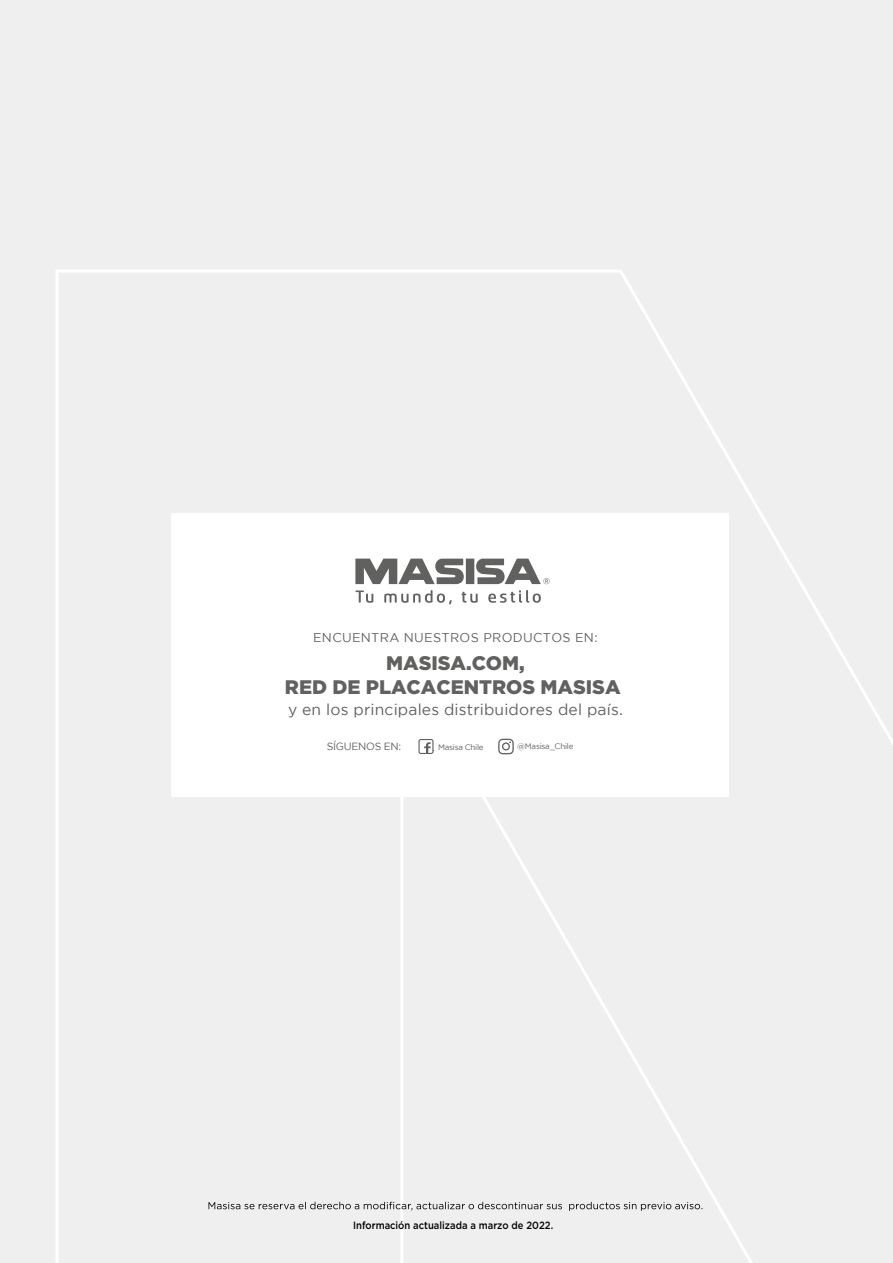
<style>
.page{position:relative;width:893px;height:1263px;background:#efefef}
.page>*{position:absolute;margin:0;border:0;box-sizing:border-box;transform-origin:0 0}
.t1{font:900 19.65px/23.5px "Gotham";color:#616160;text-align:center}
.t2{font:15.6px "Gotham";letter-spacing:.01em;color:#626260}
.t3{font:12.75px "Gotham";letter-spacing:.025em;color:#616160}
.t4{font:500 10.5px "Gotham";color:#000;scale:.9 1}
.t5{font:10.5px "Gotham";letter-spacing:-.03em;color:#616160}
.t6{font:7.95px "Gotham";letter-spacing:-.025em;color:#616160}
</style>
<div class="page">
<div style="left:54px;top:267px;width:839px;height:996px;background:#efefef"></div>
<div style="left:171px;top:513px;width:558px;height:284px;background:#fff"></div>
<svg style="left:356px;top:590px;width:17px;height:13px"></svg>
<svg style="left:384px;top:590px;width:68px;height:14px"></svg>
<svg style="left:462px;top:592px;width:16px;height:11px"></svg>
<svg style="left:488px;top:590px;width:53px;height:13px"></svg>
<svg style="left:355px;top:559px;width:195px;height:25px"></svg>
<svg style="left:418px;top:739px;width:16px;height:15px"></svg>
<svg style="left:498px;top:739px;width:16px;height:15px"></svg>
<svg style="left:208px;top:1202px;width:494px;height:9px"></svg>
<p class="t3" style="left:313px;top:630px;width:286px">ENCUENTRA NUESTROS PRODUCTOS EN:</p>
<p class="t1" style="left:285px;top:651px;width:337px">MASISA.COM,<br>RED DE PLACACENTROS MASISA</p>
<p class="t2" style="left:288px;top:701px;width:336px">y en los principales distribuidores del país.</p>
<p class="t5" style="left:327px;top:740px;width:76px">SÍGUENOS EN:</p>
<p class="t6" style="left:438px;top:743px;width:47px">Masisa Chile</p>
<p class="t6" style="left:517px;top:742px;width:58px">@Masisa_Chile</p>
<p class="t4" style="left:353px;top:1218px;width:224px">Información actualizada a marzo de 2022.</p>
</div>
